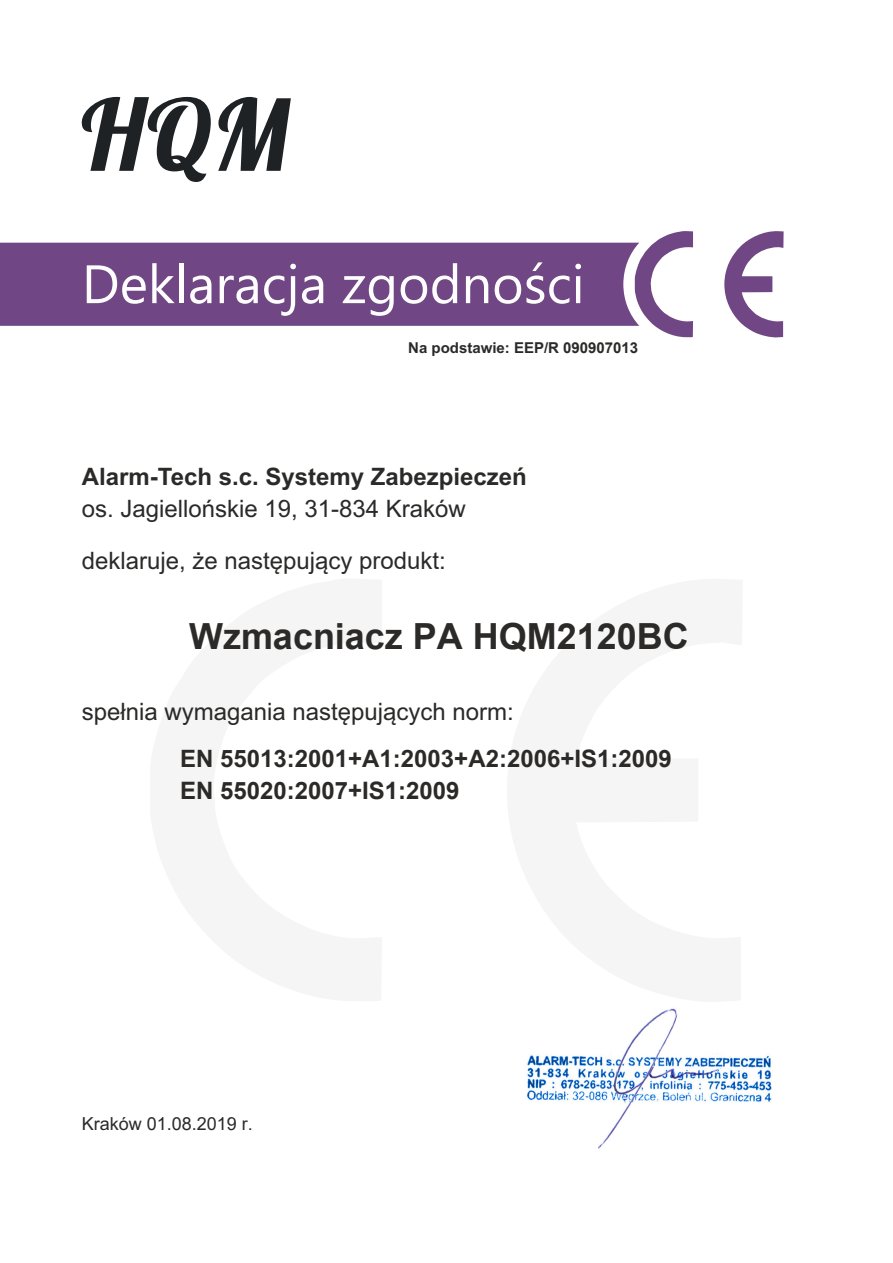
<style>
.page{position:relative;width:893px;height:1263px;background:#fff}
.page>*{position:absolute;margin:0;border:0;box-sizing:border-box;transform-origin:0 0}
.t1{font:98.55px "Lobster 1.4";color:#1f2224}
.t2{font:54px "Segoe UI";color:#fefefe}
.t3{font:700 36px "Arial";color:#2b2a29}
.t4{font:24px/51.8px "Arial";color:#2b2a29}
.t5{font:700 24px "Arial";color:#2b2a29}
.t6{font:700 24px "Arial";color:#2b2a29}
.t7{font:18px "Arial";color:#2b2a29}
.t8{font:700 15px "Arial";color:#2b2a29}
.s1{font-style:inherit}
.s2{font-weight:700}
</style>
<div class="page">
<div style="left:0;top:243px;width:635px;height:83px;background:#714684"></div>
<svg style="left:635px;top:231px;width:58px;height:106px"></svg>
<svg style="left:724px;top:231px;width:60px;height:107px"></svg>
<img style="left:527px;top:1008px;width:245px;height:141px">
<h1 class="t1" style="left:81px;top:102px;width:210px">HQM</h1>
<h2 class="t2" style="left:82px;top:264px;width:504px">Deklaracja zgodności</h2>
<p class="t8" style="left:408px;top:342px;width:232px">Na podstawie: EE<span class="s1">P/R 090907013</span></p>
<p class="t5" style="left:82px;top:468px;width:447px">Alarm-Tech s.c. Systemy Zabezpieczeń</p>
<p class="t4" style="left:82px;top:485px;width:386px">os. Jagiellońskie 19, 31-834 Kraków deklaruje, że następujący <span class="s1">produkt</span>:</p>
<h3 class="t3" style="left:189px;top:619px;width:501px">Wzmacniacz PA HQM2120BC</h3>
<p class="t4" style="left:180px;top:691px;width:493px;line-height:46px;text-indent:-98px">spełnia wymagania następujących norm:<br><span class="s2">EN 55013:2001+A1:2003+A2:2006+</span><span class="s2">IS1:2009</span></p>
<p class="t6" style="left:180px;top:778px;width:281px">EN 55020:2007+IS1:2009</p>
<p class="t7" style="left:82px;top:1117px;width:173px">Kraków <span class="s1">01</span>.<span class="s1">08</span>.201<span class="s1">9 r.</span></p>
</div>
